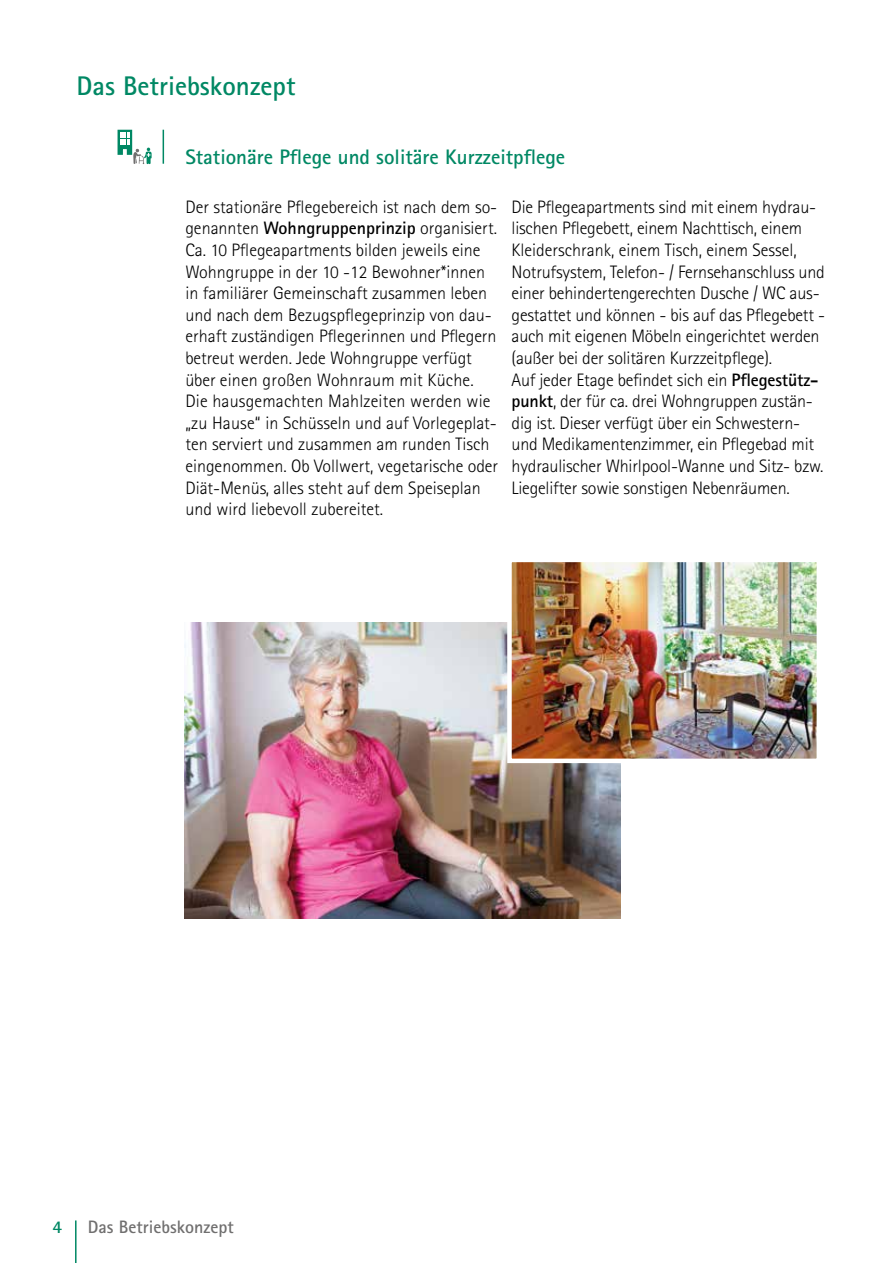
<style>
.page{position:relative;width:893px;height:1263px;background:#fff}
.page>*{position:absolute;margin:0;border:0;box-sizing:border-box;transform-origin:0 0}
.t1{font:700 27px "Rotis Sans Serif Std";color:#008864}
.t2{font:700 21px "Rotis Sans Serif Std";color:#008864}
.t3{font:300 18px/21.6px "Rotis Sans Serif Std";letter-spacing:-.005em;color:#000}
.t4{font:700 18px "Rotis Sans Serif Std";color:#706f6f}
.t5{font:700 18px "Rotis Sans Serif Std";color:#008864}
.s1{font-weight:700}
</style>
<div class="page">
<hr style="left:75px;top:1220px;width:2px;height:43px;background:#008864">
<img style="left:185px;top:623px;width:435px;height:295px">
<img style="left:505px;top:562px;width:312px;height:203px">
<hr style="left:163px;top:130px;width:1px;height:34px;background:#008864">
<svg style="left:117px;top:129px;width:35px;height:35px"></svg>
<h1 class="t1" style="left:77px;top:69px;width:220px">Das Betriebskonzept</h1>
<p class="t2" style="left:185px;top:144px;width:381px">Stationäre Pflege und solitäre Kurzzeitpflege</p>
<p class="t3" style="left:185px;top:196px;width:314px">Der stationäre Pflegebereich ist nach dem so&shy;genannten <span class="s1">Wohngruppenprinzip</span> organisiert.<br>Ca. 10 Pflegeapartments bilden jeweils eine Wohngruppe in der 10 -12 Bewohner*innen in familiärer Gemeinschaft zusammen leben und nach dem Bezugspflegeprinzip von dau&shy;erhaft zuständigen Pflegerinnen und Pflegern betreut werden. Jede Wohngruppe verfügt über einen großen Wohnraum mit Küche.<br>Die hausgemachten Mahlzeiten werden wie „zu Hause“ in Schüsseln und auf Vorlegeplat&shy;ten serviert und zusammen am runden Tisch eingenommen. Ob Vollwert, vegetarische oder Diät-Menüs, alles steht auf dem Speiseplan und wird liebevoll zubereitet.</p>
<p class="t3" style="left:512px;top:196px;width:315px">Die Pflegeapartments sind mit einem hydrau&shy;lischen Pflegebett, einem Nachttisch, einem Kleiderschrank, einem Tisch, einem Sessel, Notrufsystem, Telefon- / Fernsehanschluss und einer behindertengerechten Dusche / WC aus&shy;gestattet und können - bis auf das Pflegebett - auch mit eigenen Möbeln eingerichtet werden (außer bei der solitären Kurzzeitpflege).<br>Auf jeder Etage befindet sich ein <span class="s1">Pflegestütz&shy;punkt</span>, der für ca. drei Wohngruppen zustän&shy;dig ist. Dieser verfügt über ein Schwestern&shy;und Medikamentenzimmer, ein Pflegebad mit hydraulischer Whirlpool-Wanne und Sitz- bzw.<br>Liegelifter sowie sonstigen Nebenräumen.</p>
<p class="t5" style="left:53px;top:1215px;width:11px">4</p>
<p class="t4" style="left:88px;top:1215px;width:147px">Das Betriebskonzept</p>
</div>
